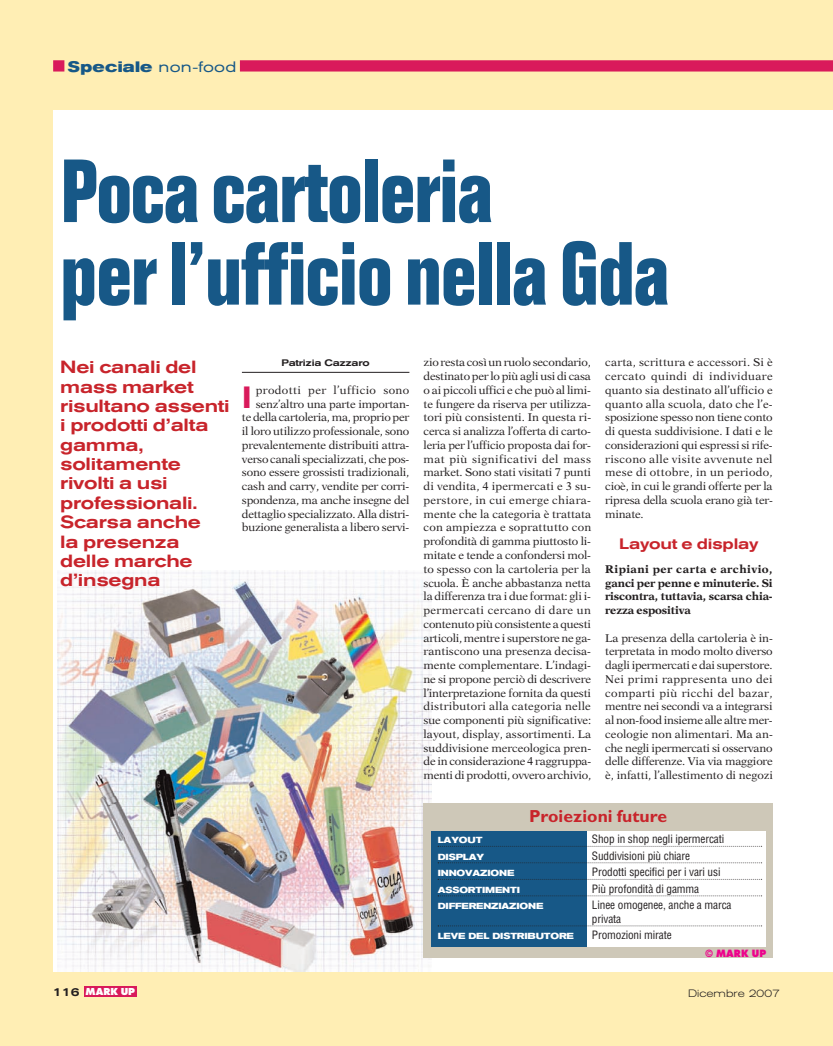
<style>
.page{position:relative;width:833px;height:1046px;background:#fff}
.page>*{position:absolute;margin:0;border:0;box-sizing:border-box;transform-origin:0 0}
.t1{font:700 condensed 87.5px/82.5px "Folio";letter-spacing:-.015em;color:#175887}
.t2{font:500 expanded 30.5px "Akzidenz Grotesk BE";color:#d91a5b}
.t3{font:500 expanded 17.5px/19.4px "Akzidenz Grotesk BE";letter-spacing:-.015em;color:#c8242b}
.t4{font:700 17.5px "Gill Sans";letter-spacing:.005em;color:#c8242b}
.t5{font:700 expanded 15px "Akzidenz Grotesk BE";letter-spacing:.015em;color:#175887}
.t6{font:500 expanded 15px "Akzidenz Grotesk BE";letter-spacing:-.015em;color:#c8242b}
.t7{font:11.25px/13.8px "New Aster";letter-spacing:-.015em;color:#231f20;text-align:justify}
.t8{font:condensed 11.25px/13.5px "Helvetica";letter-spacing:-.01em;color:#231f20}
.t9{font:700 11.25px/13.8px "New Aster";letter-spacing:-.01em;color:#231f20;text-align:justify}
.t10{font:300 expanded 10.62px "Akzidenz Grotesk BE";color:#231f20}
.t11{font:800 9.75px "Futura";letter-spacing:.01em;color:#ed028c;scale:.95 1}
.t12{font:500 expanded 9.38px "Akzidenz Grotesk BE";letter-spacing:-.025em;color:#231f20}
.t13{font:800 9.38px "Futura";color:#fff}
.t14{font:700 expanded 8.75px "Akzidenz Grotesk BE";letter-spacing:-.015em;color:#fff}
.s1{font-weight:400}
.s2{font-family:"Akzidenz Grotesk BE";font-weight:500;font-stretch:expanded;font-size:11.88px;color:#231f20}
</style>
<div class="page">
<div style="left:0;top:0;width:829px;height:1045px;background:#ffeeb4"></div>
<div style="left:797px;top:0;width:36px;height:1045px;background:#ffeeb4"></div>
<div style="left:772px;top:110px;width:61px;height:861px;background:#fff"></div>
<div style="left:53px;top:110px;width:727px;height:861px;background:#fff"></div>
<div style="left:84px;top:986px;width:52px;height:10px;background:#d91a5b"></div>
<div style="left:53px;top:60px;width:780px;height:11px;background:#d91a5b"></div>
<div style="left:64px;top:55px;width:176px;height:34px;background:#ffeeb4"></div>
<img style="left:58px;top:570px;width:373px;height:401px">
<div style="left:423px;top:803px;width:349px;height:154px;background:#cec8b8"></div>
<div style="left:431px;top:831px;width:159px;height:115px;background:#175887"></div>
<div style="left:587px;top:831px;width:178px;height:115px;background:#fff"></div>
<svg style="left:438px;top:845px;width:324px;height:1px"></svg>
<svg style="left:438px;top:862px;width:324px;height:1px"></svg>
<svg style="left:438px;top:895px;width:324px;height:1px"></svg>
<svg style="left:438px;top:925px;width:324px;height:1px"></svg>
<hr style="left:242px;top:372px;width:167px;height:1px;background:#231f20">
<h3 class="t5" style="left:68px;top:61px;width:170px">Speciale <span class="s1">non-food</span></h3>
<h1 class="t1" style="left:60px;top:157px;width:610px">Poca cartoleria<br>per l’ufficio nella Gda</h1>
<h3 class="t3" style="left:60px;top:359px;width:171px">Nei canali del mass market risultano assenti i prodotti d’alta gamma, solitamente rivolti a usi professionali.<br>Scarsa anche<br>la presenza delle marche d’insegna</h3>
<p class="t12" style="left:281px;top:360px;width:90px">Patrizia Cazzaro</p>
<p class="t7" style="left:242px;top:384px;width:169px;text-align:right">prodotti per l’ufficio sono senz’altro una parte importan-<br>te della cartoleria, ma, proprio per il loro utilizzo professionale, sono prevalentemente distribuiti attra&shy;verso canali specializzati, che pos&shy;sono essere grossisti tradizionali, cash and carry, vendite per corri&shy;spondenza, ma anche insegne del dettaglio specializzato. Alla distri&shy;buzione generalista a libero servi-</p>
<h2 class="t2" style="left:242px;top:386px;width:12px">I</h2>
<p class="t7" style="left:423px;top:356px;width:169px">zio resta così un ruolo secondario, destinato per lo più agli usi di casa o ai piccoli uffici e che può al limi&shy;te fungere da riserva per utilizza&shy;tori più consistenti. In questa ri&shy;cerca si analizza l’offerta di carto&shy;leria per l’ufficio proposta dai for&shy;mat più significativi del mass market. Sono stati visitati 7 punti di vendita, 4 ipermercati e 3 su&shy;perstore, in cui emerge chiara&shy;mente che la categoria è trattata con ampiezza e soprattutto con profondità di gamma piuttosto li&shy;mitate e tende a confondersi mol&shy;to spesso con la cartoleria per la scuola. È anche abbastanza netta la differenza tra i due format: gli i&shy;permercati cercano di dare un contenuto più consistente a questi articoli, mentre i superstore ne ga&shy;rantiscono una presenza decisa&shy;mente complementare. L’indagi&shy;ne si propone perciò di descrivere l’interpretazione fornita da questi distributori alla categoria nelle sue componenti più significative: layout, display, assortimenti. La suddivisione merceologica pren&shy;de in considerazione 4 raggruppa&shy;menti di prodotti, ovvero archivio,</p>
<p class="t7" style="left:605px;top:356px;width:169px">carta, scrittura e accessori. Si è cercato quindi di individuare quanto sia destinato all’ufficio e quanto alla scuola, dato che l’e&shy;sposizione spesso non tiene conto di questa suddivisione. I dati e le considerazioni qui espressi si rife&shy;riscono alle visite avvenute nel mese di ottobre, in un periodo, cioè, in cui le grandi offerte per la ripresa della scuola erano già ter&shy;minate.</p>
<h3 class="t6" style="left:619px;top:538px;width:141px">Layout e display</h3>
<p class="t9" style="left:605px;top:562px;width:169px">Ripiani per carta e archivio, ganci per penne e minuterie. Si riscontra, tuttavia, scarsa chia&shy;rezza espositiva</p>
<p class="t7" style="left:605px;top:631px;width:169px">La presenza della cartoleria è in&shy;terpretata in modo molto diverso dagli ipermercati e dai superstore.<br>Nei primi rappresenta uno dei comparti più ricchi del bazar, mentre nei secondi va a integrarsi al non-food insieme alle altre mer&shy;ceologie non alimentari. Ma an&shy;che negli ipermercati si osservano delle differenze. Via via maggiore è, infatti, l’allestimento di negozi</p>
<h3 class="t4" style="left:529px;top:809px;width:140px">Proiezioni future</h3>
<p class="t14" style="left:438px;top:836px;width:46px">LAYOUT</p>
<p class="t8" style="left:592px;top:832px;width:134px">Shop in shop negli ipermercati</p>
<p class="t14" style="left:438px;top:853px;width:48px">DISPLAY</p>
<p class="t8" style="left:592px;top:849px;width:100px">Suddivisioni più chiare</p>
<p class="t14" style="left:438px;top:869px;width:78px">INNOVAZIONE</p>
<p class="t8" style="left:592px;top:865px;width:130px">Prodotti specifici per i vari usi</p>
<p class="t14" style="left:438px;top:886px;width:84px">ASSORTIMENTI</p>
<p class="t8" style="left:592px;top:882px;width:109px">Più profondità di gamma</p>
<p class="t14" style="left:438px;top:902px;width:107px">DIFFERENZIAZIONE</p>
<p class="t8" style="left:592px;top:899px;width:141px">Linee omogenee, anche a marca privata</p>
<p class="t14" style="left:438px;top:932px;width:138px">LEVE DEL DISTRIBUTORE</p>
<p class="t8" style="left:592px;top:929px;width:81px">Promozioni mirate</p>
<p class="t11" style="left:705px;top:948px;width:65px">© MARK UP</p>
<p class="t13" style="left:53px;top:987px;width:83px"><span class="s2">116</span> MARK UP</p>
<p class="t10" style="left:688px;top:988px;width:93px">Dicembre 2007</p>
</div>
